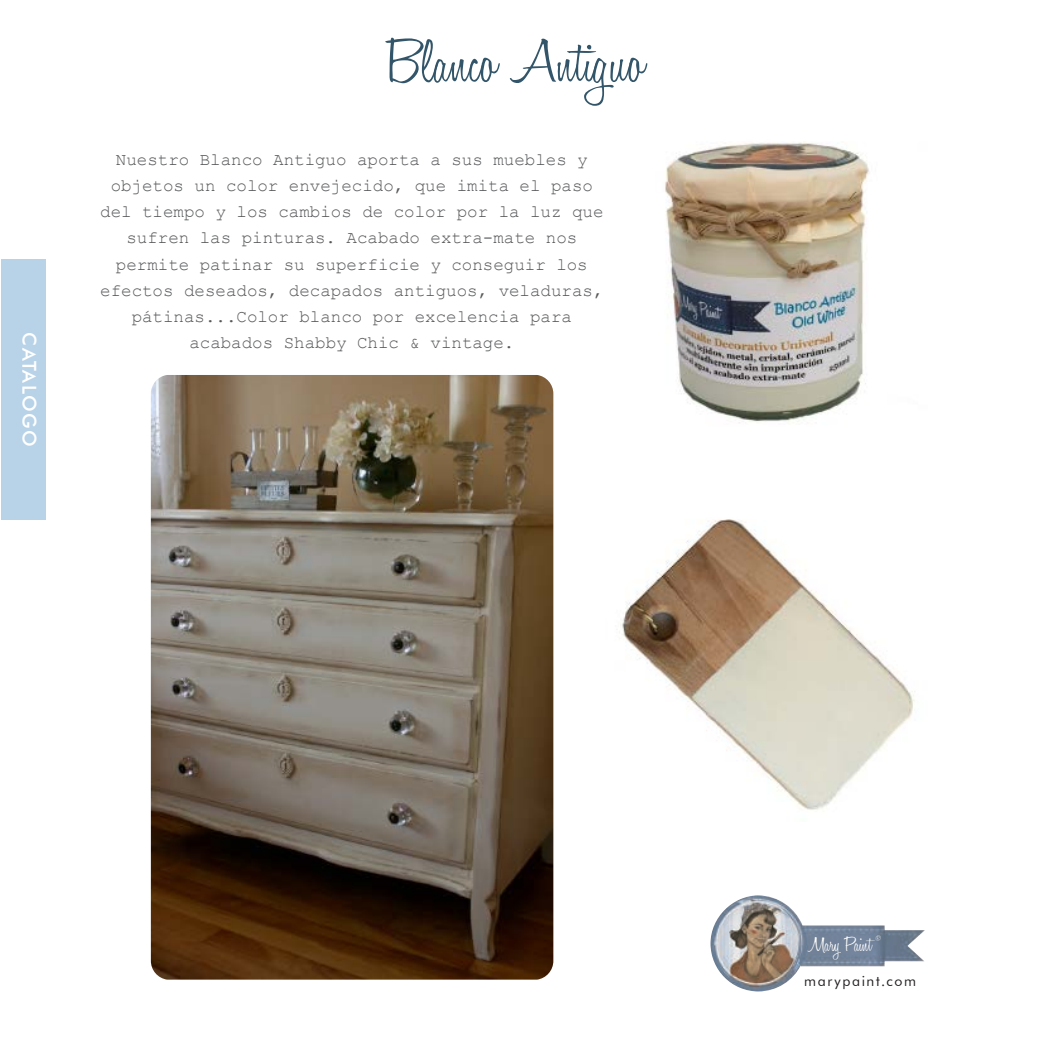
<style>
.page{position:relative;width:1042px;height:1042px;background:#fff}
.page>*{position:absolute;margin:0;border:0;box-sizing:border-box;transform-origin:0 0}
.t1{font:300 62.12px "Honey Script";color:#33556a;scale:1.08 1}
.t2{font:300 21.35px "Honey Script";color:#fff}
.t3{font:500 19.25px "Futura BT";letter-spacing:.075em;color:#fff}
.t4{font:17.5px/26.2px "Courier New";color:#57585a;text-align:center}
.t5{font:14.17px "Futura BT";letter-spacing:.115em;color:#231f20}
.t6{font:300 6.65px "Honey Script";color:#fff}
</style>
<div class="page">
<div style="left:2px;top:260px;width:44px;height:260px;background:#b8d3e8"></div>
<img style="left:665px;top:141px;width:204px;height:282px">
<img style="left:710px;top:895px;width:215px;height:96px">
<img style="left:619px;top:519px;width:296px;height:291px">
<img style="left:151px;top:375px;width:402px;height:604px">
<p class="t3" style="left:41px;top:332px;width:115px;rotate:90deg">CATALOGO</p>
<h1 class="t1" style="left:387px;top:24px;width:241px">Blanco Antiguo</h1>
<p class="t4" style="left:100px;top:145px;width:505px">Nuestro Blanco Antiguo aporta a sus muebles y objetos un color envejecido, que imita el paso del tiempo y los cambios de color por la luz que sufren las pinturas. Acabado extra-mate nos permite patinar su superficie y conseguir los efectos deseados, decapados antiguos, veladuras, pátinas...Color blanco por excelencia para acabados Shabby Chic &amp; vintage.</p>
<p class="t6" style="left:876px;top:933px;width:7px">®</p>
<p class="t2" style="left:809px;top:931px;width:64px">Mary Paint</p>
<p class="t5" style="left:804px;top:972px;width:113px">marypaint.com</p>
</div>
